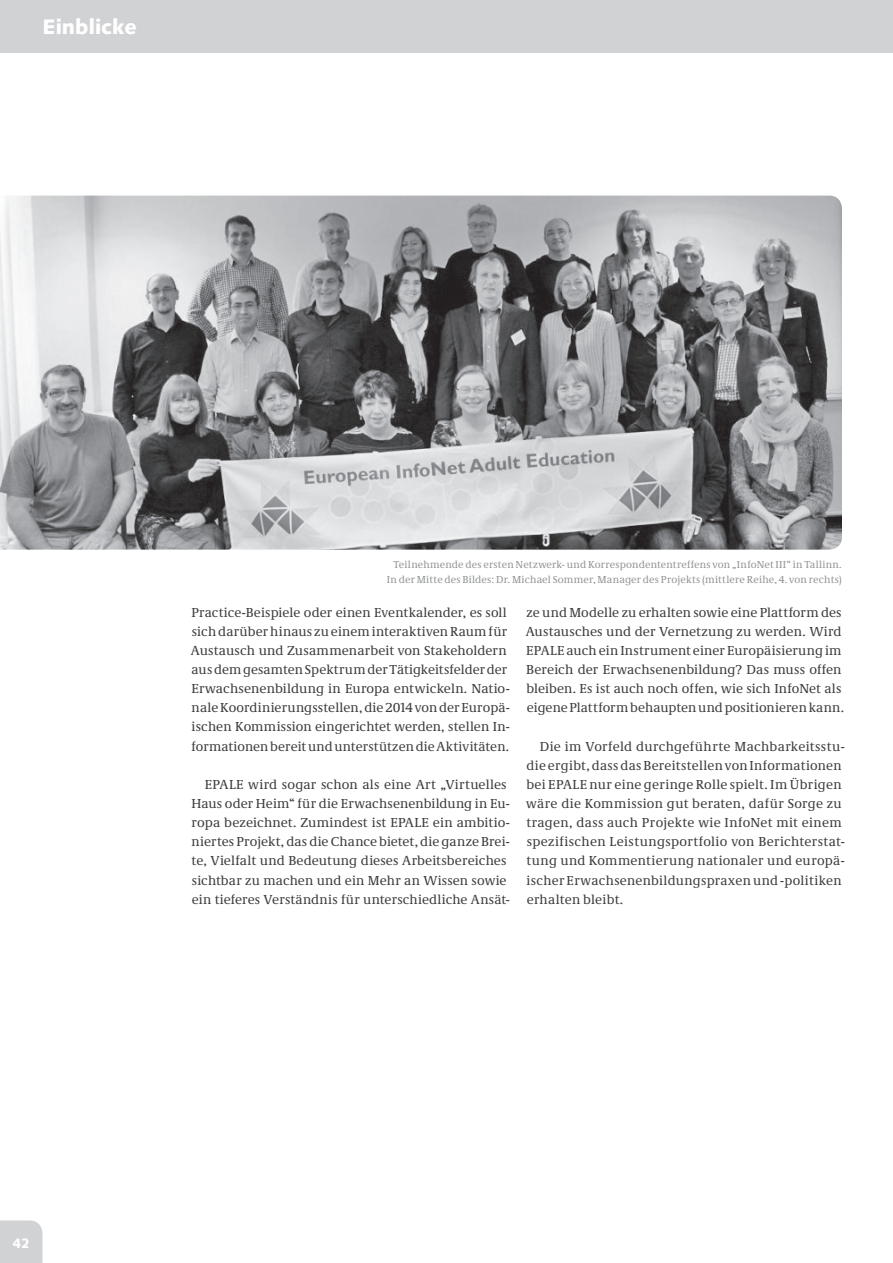
<style>
.page{position:relative;width:893px;height:1263px;background:#fff}
.page>*{position:absolute;margin:0;border:0;box-sizing:border-box;transform-origin:0 0}
.t1{font:900 21px "Syntax LT Std";color:#fff}
.t2{font:13.5px/19.2px "Neue Demos";letter-spacing:.01em;color:#3e3e3f}
.t3{font:900 13.5px "Syntax LT Std";color:#fff}
.t4{font:10.5px/15px "Neue Demos";letter-spacing:.02em;color:#939598;text-align:right}
</style>
<div class="page">
<div style="left:0;top:0;width:893px;height:52px;background:#d1d2d4"></div>
<div style="left:0;top:1220px;width:42px;height:43px;background:#d1d2d4"></div>
<img style="left:0;top:196px;width:842px;height:354px">
<h1 class="t1" style="left:42px;top:14px;width:96px">Einblicke</h1>
<p class="t3" style="left:12px;top:1235px;width:19px">42</p>
<p class="t4" style="left:387px;top:558px;width:456px">Teilnehmende des ersten Netzwerk- und Korrespondententreffens von „InfoNet III“ in Tallinn.<br>In der Mitte des Bildes: Dr. Michael Sommer, Manager des Projekts (mittlere Reihe, 4. von rechts)</p>
<p class="t2" style="left:191px;top:604px;width:320px">Practice-Beispiele oder einen Eventkalender, es soll sich darüber hinaus zu einem interaktiven Raum für Austausch und Zusammenarbeit von Stakeholdern aus dem gesamten Spektrum der Tätigkeitsfelder der Erwachsenenbildung in Europa entwickeln. Natio&shy;nale Koordinierungsstellen, die 2014 von der Europä&shy;ischen Kommission eingerichtet werden, stellen In&shy;formationen bereit und unterstützen die Aktivitäten.</p>
<p class="t2" style="left:191px;top:776px;width:320px;text-indent:14px">EPALE wird sogar schon als eine Art „Virtuelles Haus oder Heim“ für die Erwachsenenbildung in Eu&shy;ropa bezeichnet. Zumindest ist EPALE ein ambitio&shy;niertes Projekt, das die Chance bietet, die ganze Brei&shy;te, Vielfalt und Bedeutung dieses Arbeitsbereiches sichtbar zu machen und ein Mehr an Wissen sowie ein tieferes Verständnis für unterschiedliche Ansät-</p>
<p class="t2" style="left:526px;top:604px;width:320px">ze und Modelle zu erhalten sowie eine Plattform des Austausches und der Vernetzung zu werden. Wird EPALE auch ein Instrument einer Europäisierung im Bereich der Erwachsenenbildung? Das muss offen bleiben. Es ist auch noch offen, wie sich InfoNet als eigene Plattform behaupten und positionieren kann.</p>
<p class="t2" style="left:526px;top:738px;width:320px;text-indent:14px">Die im Vorfeld durchgeführte Machbarkeitsstu&shy;die ergibt, dass das Bereitstellen von Informationen bei EPALE nur eine geringe Rolle spielt. Im Übrigen wäre die Kommission gut beraten, dafür Sorge zu tragen, dass auch Projekte wie InfoNet mit einem spezifischen Leistungsportfolio von Berichterstat&shy;tung und Kommentierung nationaler und europä&shy;ischer Erwachsenenbildungspraxen und -politiken erhalten bleibt.</p>
</div>
